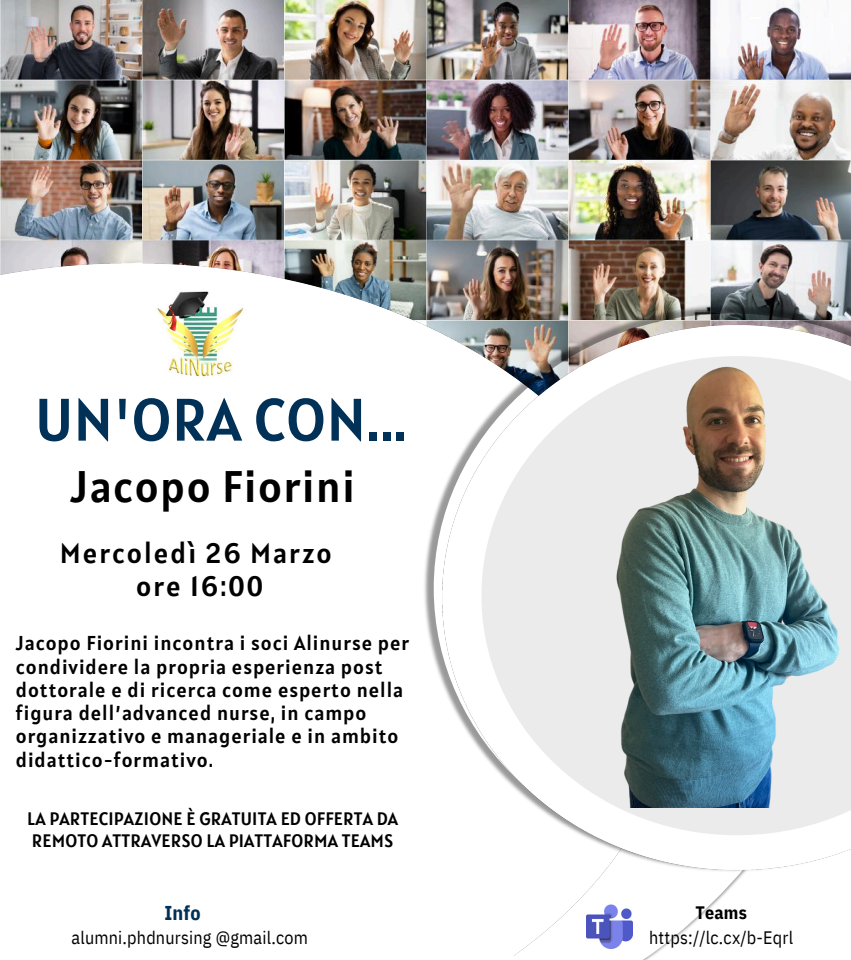
<style>
.page{position:relative;width:851px;height:960px;background:#fff}
.page>*{position:absolute;margin:0;border:0;box-sizing:border-box;transform-origin:0 0}
.t1{font:60px "Alatsi";letter-spacing:.01em;color:#013157}
.t2{font:44px "Alatsi";letter-spacing:.035em;color:#000}
.t3{font:28px/33.8px "Alatsi";letter-spacing:.075em;color:#000;text-align:center}
.t4{font:20px/23.2px "Alatsi";letter-spacing:.05em;color:#000}
.t5{font:700 20px "IBM Plex Sans Cond";color:#003057}
.t6{font:18px/21.8px "Alatsi";letter-spacing:.01em;color:#000}
.t7{font:18px "IBM Plex Sans Cond";letter-spacing:.01em;color:#000}
.t8{font:700 18px "IBM Plex Sans Cond";letter-spacing:.01em;color:#000}
</style>
<div class="page">
<img style="left:0;top:1px;width:850px;height:300px">
<img style="left:0;top:260px;width:684px;height:700px">
<img style="left:421px;top:301px;width:429px;height:574px">
<img style="left:437px;top:320px;width:413px;height:555px">
<img style="left:152px;top:285px;width:95px;height:94px">
<img style="left:586px;top:905px;width:46px;height:43px">
<img style="left:535px;top:320px;width:315px;height:488px">
<h3 class="t1" style="left:35px;top:381px;width:372px">UN'ORA CON...</h3>
<h1 class="t2" style="left:70px;top:458px;width:286px">Jacopo Fiorini</h1>
<p class="t3" style="left:60px;top:536px;width:273px">Mercoledì 26 Marzo ore 16:00</p>
<h2 class="t4" style="left:16px;top:632px;width:395px">Jacopo Fiorini incontra i soci Alinurse per condividere la propria esperienza post dottorale e di ricerca come esperto nella figura dell’advanced nurse, in campo organizzativo e manageriale e in ambito didattico-formativo.</h2>
<p class="t6" style="left:27px;top:808px;width:372px">LA PARTECIPAZIONE È GRATUITA ED OFFERTA DA<br>REMOTO ATTRAVERSO LA PIATTAFORMA TEAMS</p>
<p class="t5" style="left:164px;top:900px;width:38px">Info</p>
<p class="t7" style="left:71px;top:926px;width:238px">alumni.phdnursing @gmail.com</p>
<h5 class="t8" style="left:695px;top:900px;width:53px">Teams</h5>
<h6 class="t7" style="left:649px;top:925px;width:146px">https://lc.cx/b-Eqrl</h6>
</div>
